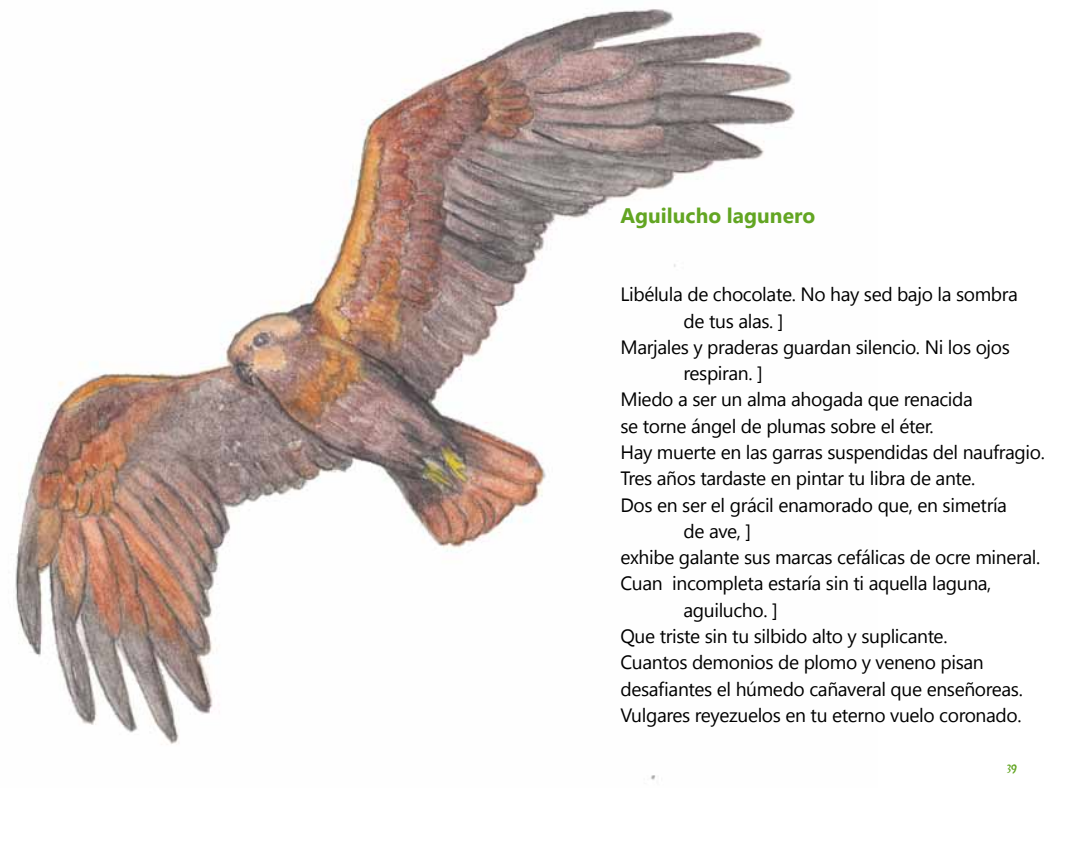
<style>
.page{position:relative;width:1092px;height:844px;background:#fff}
.page>*{position:absolute;margin:0;border:0;box-sizing:border-box;transform-origin:0 0}
.t1{font:700 21px "Segoe UI";color:#62a522}
.t2{font:19.25px "Segoe UI";letter-spacing:-.02em;color:#000}
.t3{font:14px "Roman Antique";color:#62a522}
</style>
<div class="page">
<img style="left:15px;top:9px;width:780px;height:771px">
<p class="t1" style="left:620px;top:200px;width:196px">Aguilucho lagunero</p>
<p class="t2" style="left:620px;top:281px;width:399px">Libélula de chocolate. No hay sed bajo la sombra</p>
<p class="t2" style="left:683px;top:307px;width:102px">de tus alas. ]</p>
<p class="t2" style="left:620px;top:333px;width:391px">Marjales y praderas guardan silencio. Ni los ojos</p>
<p class="t2" style="left:683px;top:360px;width:81px">respiran. ]</p>
<p class="t2" style="left:620px;top:386px;width:354px">Miedo a ser un alma ahogada que renacida</p>
<p class="t2" style="left:620px;top:412px;width:315px">se torne ángel de plumas sobre el éter.</p>
<p class="t2" style="left:620px;top:438px;width:426px">Hay muerte en las garras suspendidas del naufragio.</p>
<p class="t2" style="left:620px;top:465px;width:356px">Tres años tardaste en pintar tu libra de ante.</p>
<p class="t2" style="left:620px;top:491px;width:388px">Dos en ser el grácil enamorado que, en simetría</p>
<p class="t2" style="left:683px;top:517px;width:69px">de ave, ]</p>
<p class="t2" style="left:620px;top:544px;width:421px">exhibe galante sus marcas cefálicas de ocre mineral.</p>
<p class="t2" style="left:620px;top:570px;width:372px">Cuan incompleta estaría sin ti aquella laguna,</p>
<p class="t2" style="left:683px;top:596px;width:96px">aguilucho. ]</p>
<p class="t2" style="left:620px;top:622px;width:328px">Que triste sin tu silbido alto y suplicante.</p>
<p class="t2" style="left:620px;top:649px;width:365px">Cuantos demonios de plomo y veneno pisan</p>
<p class="t2" style="left:620px;top:675px;width:404px">desafiantes el húmedo cañaveral que enseñoreas.</p>
<p class="t2" style="left:620px;top:701px;width:402px">Vulgares reyezuelos en tu eterno vuelo coronado.</p>
<p class="t3" style="left:1007px;top:757px;width:12px">39</p>
</div>
